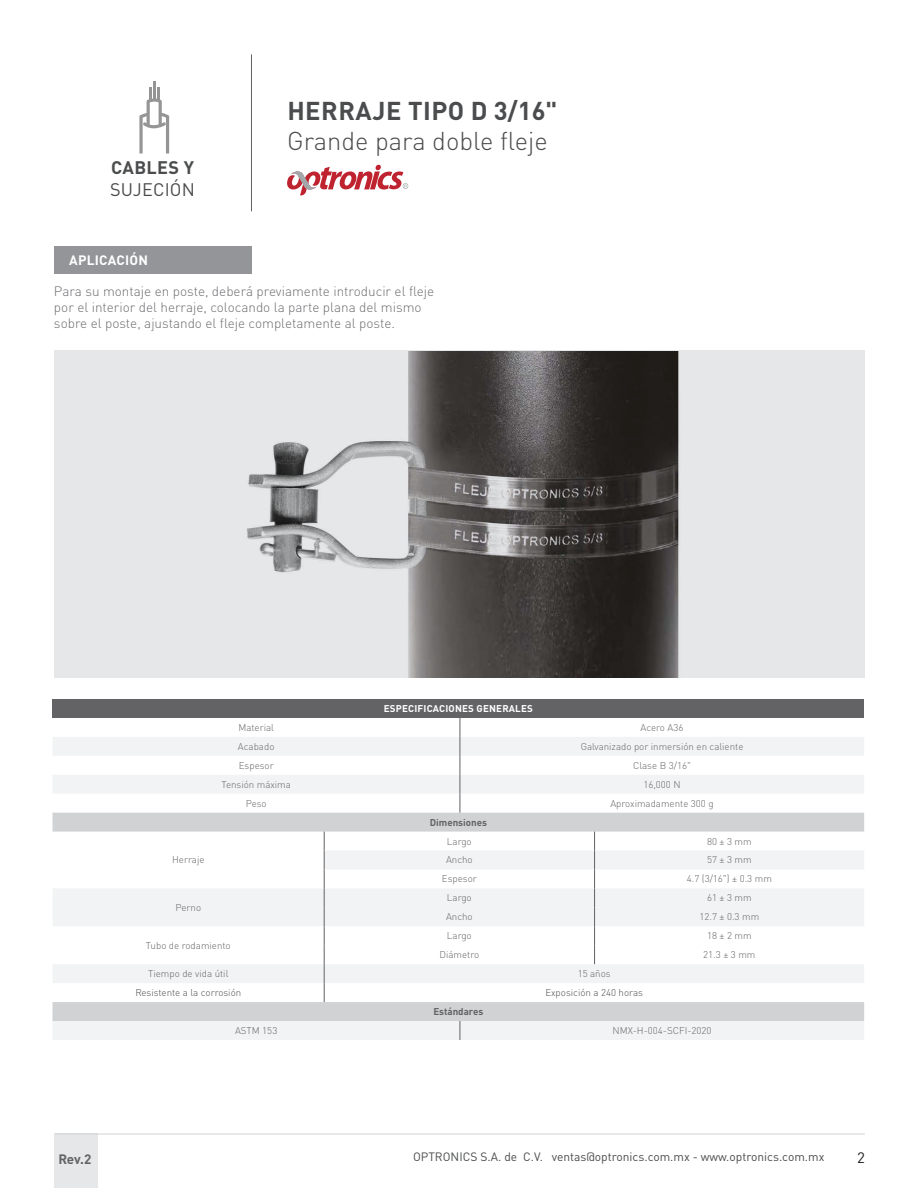
<style>
.page{position:relative;width:918px;height:1188px;background:#fff}
.page>*{position:absolute;margin:0;border:0;box-sizing:border-box;transform-origin:0 0}
.t1{font:300 25.5px "DIN Pro";color:#4b4c4d}
.t2{font:700 25.5px "DIN Pro";letter-spacing:.02em;color:#4b4c4d}
.t3{font:18px "DIN Pro";letter-spacing:.01em;color:#4b4c4d}
.t4{font:700 18px "DIN Pro";letter-spacing:.02em;color:#4b4c4d}
.t5{font:15px "DIN Pro";color:#231f20}
.t6{font:300 13.5px/16.2px "DIN Pro";color:#6c6d70}
.t7{font:700 13.5px "DIN Pro";letter-spacing:.02em;color:#fff}
.t8{font:700 13.5px "DIN Pro";color:#636366}
.t9{font:12px "DIN Pro";color:#4b4c4d}
.t10{font:300 9.75px "DIN Pro";color:#636366}
.t11{font:300 9.75px "DIN Pro";color:#4b4c4d}
.t12{font:700 9.75px "DIN Pro";letter-spacing:.02em;color:#fff}
.t13{font:700 9.75px "DIN Pro";color:#636366}
</style>
<div class="page">
<div style="left:54px;top:1134px;width:44px;height:54px;background:#e6e7e9"></div>
<hr style="left:55px;top:1134px;width:810px;height:1px;background:#d1d2d4">
<hr style="left:251px;top:54px;width:1px;height:157px;background:#636366">
<svg style="left:287px;top:165px;width:121px;height:30px"></svg>
<hr style="left:153px;top:82px;width:3px;height:18px;background:#949594">
<svg style="left:139px;top:87px;width:30px;height:67px"></svg>
<div style="left:54px;top:246px;width:198px;height:28px;background:#939598"></div>
<div style="left:53px;top:699px;width:811px;height:19px;background:#636366"></div>
<svg style="left:53px;top:737px;width:811px;height:303px;fill:#f2f3f4"></svg>
<svg style="left:53px;top:813px;width:811px;height:208px"></svg>
<svg style="left:460px;top:718px;width:1px;height:95px"></svg>
<svg style="left:594px;top:832px;width:1px;height:132px"></svg>
<svg style="left:324px;top:832px;width:1px;height:170px"></svg>
<svg style="left:460px;top:1021px;width:1px;height:19px"></svg>
<img style="left:54px;top:351px;width:810px;height:327px">
<h2 class="t4" style="left:111px;top:153px;width:84px">CABLES Y</h2>
<h2 class="t3" style="left:110px;top:177px;width:86px">SUJECIÓN</h2>
<h1 class="t2" style="left:287px;top:89px;width:272px">HERRAJE TIPO D 3/16"</h1>
<h1 class="t1" style="left:287px;top:121px;width:262px">Grande para doble fleje</h1>
<h3 class="t7" style="left:69px;top:249px;width:80px">APLICACIÓN</h3>
<h3 class="t6" style="left:54px;top:282px;width:382px">Para su montaje en poste, deberá previamente introducir el fleje por el interior del herraje, colocando la parte plana del mismo sobre el poste, ajustando el fleje completamente al poste.</h3>
<p class="t12" style="left:384px;top:700px;width:151px">ESPECIFICACIONES GENERALES</p>
<p class="t10" style="left:172px;top:852px;width:34px">Herraje</p>
<p class="t10" style="left:175px;top:900px;width:27px">Perno</p>
<p class="t10" style="left:238px;top:720px;width:37px">Material</p>
<p class="t10" style="left:641px;top:720px;width:44px">Acero A36</p>
<p class="t10" style="left:238px;top:739px;width:38px">Acabado</p>
<p class="t10" style="left:581px;top:739px;width:164px">Galvanizado por inmersión en caliente</p>
<p class="t10" style="left:239px;top:758px;width:36px">Espesor</p>
<p class="t10" style="left:633px;top:758px;width:59px">Clase B 3/16"</p>
<p class="t10" style="left:222px;top:777px;width:71px">Tensión máxima</p>
<p class="t10" style="left:643px;top:777px;width:39px">16,000 N</p>
<p class="t10" style="left:246px;top:796px;width:23px">Peso</p>
<p class="t10" style="left:610px;top:796px;width:105px">Aproximadamente 300 g</p>
<p class="t13" style="left:430px;top:814px;width:59px">Dimensiones</p>
<p class="t10" style="left:447px;top:834px;width:26px">Largo</p>
<p class="t10" style="left:707px;top:834px;width:46px">80 ± 3 mm</p>
<p class="t10" style="left:446px;top:852px;width:28px">Ancho</p>
<p class="t10" style="left:707px;top:852px;width:46px">57 ± 3 mm</p>
<p class="t10" style="left:442px;top:871px;width:36px">Espesor</p>
<p class="t10" style="left:687px;top:871px;width:87px">4.7 (3/16") ± 0.3 mm</p>
<p class="t10" style="left:447px;top:890px;width:26px">Largo</p>
<p class="t10" style="left:707px;top:890px;width:46px">61 ± 3 mm</p>
<p class="t10" style="left:446px;top:909px;width:28px">Ancho</p>
<p class="t10" style="left:699px;top:909px;width:61px">12.7 ± 0.3 mm</p>
<p class="t10" style="left:146px;top:938px;width:86px">Tubo de rodamiento</p>
<p class="t10" style="left:447px;top:928px;width:26px">Largo</p>
<p class="t10" style="left:707px;top:928px;width:46px">18 ± 2 mm</p>
<p class="t10" style="left:439px;top:947px;width:41px">Diámetro</p>
<p class="t10" style="left:703px;top:947px;width:54px">21.3 ± 3 mm</p>
<p class="t10" style="left:148px;top:966px;width:82px">Tiempo de vida útil</p>
<p class="t10" style="left:578px;top:966px;width:35px">15 años</p>
<p class="t11" style="left:135px;top:985px;width:107px">Resistente a la corrosión</p>
<p class="t11" style="left:545px;top:985px;width:99px">Exposición a 240 horas</p>
<p class="t13" style="left:433px;top:1003px;width:51px">Estándares</p>
<p class="t10" style="left:235px;top:1023px;width:44px">ASTM 153</p>
<p class="t10" style="left:613px;top:1023px;width:101px">NMX-H-004-SCFI-2020</p>
<h3 class="t8" style="left:58px;top:1148px;width:34px">Rev.2</h3>
<p class="t9" style="left:413px;top:1149px;width:413px">OPTRONICS S.A. de C.V. ventas@optronics.com.mx - www.optronics.com.mx</p>
<h3 class="t5" style="left:857px;top:1148px;width:9px">2</h3>
</div>
